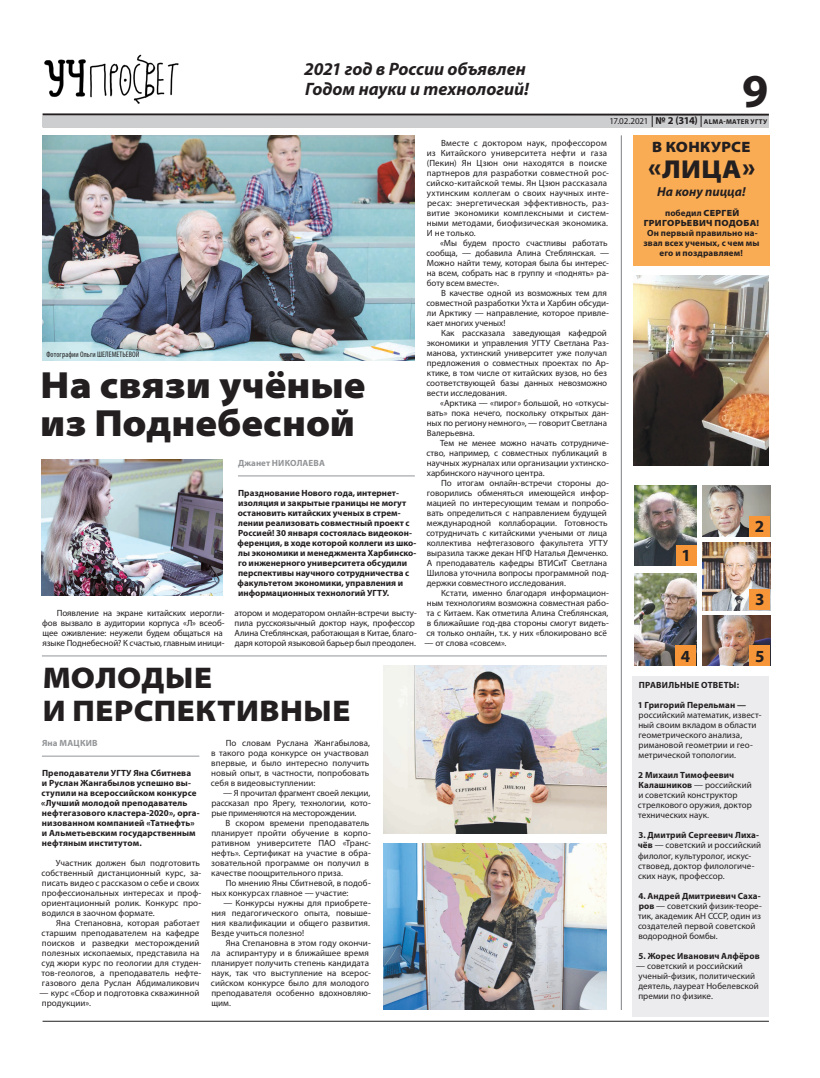
<style>
.page{position:relative;width:820px;height:1078px;background:#fff}
.page>*{position:absolute;margin:0;border:0;box-sizing:border-box;transform-origin:0 0}
.t1{font:700 47.4px "Myriad Pro";color:#231f20}
.t2{font:900 semi-expanded 38px/38px "Myriad Pro";color:#231f20}
.t3{font:900 semi-expanded 30px/32px "Myriad Pro";letter-spacing:.015em;color:#231f20}
.t4{font:900 semi-expanded 26px "Myriad Pro";color:#231f20}
.t5{font:italic 700 18px/20px "Myriad Pro";letter-spacing:-.005em;color:#231f20}
.t6{font:700 17px "Myriad Pro";color:#231f20}
.t7{font:900 semi-expanded 15px "Myriad Pro";letter-spacing:.02em;color:#231f20}
.t8{font:italic 700 13px "Myriad Pro";color:#231f20}
.t9{font:9px/10px "Myriad Pro";color:#231f20}
.t10{font:700 9px/10px "Myriad Pro";letter-spacing:.005em;color:#231f20}
.t11{font:900 semi-expanded 9px/10px "Myriad Pro";letter-spacing:.025em;color:#231f20;text-align:center}
.t12{font:700 9px "Myriad Pro";letter-spacing:.015em;color:#939598}
.t13{font:700 9px "Myriad Pro";letter-spacing:.025em;color:#231f20}
.t14{font:condensed 8px "Myriad Pro";letter-spacing:.01em;color:#231f20}
.t15{font:700 7px "Myriad Pro";letter-spacing:.04em;color:#231f20}
.s1{font-weight:400;font-size:9px}
.s2{font-size:10.5px}
.s3{font-weight:700;font-stretch:normal}
.s4{font-weight:700}
</style>
<div class="page">
<hr style="left:43px;top:113px;width:725px;height:3px;background:#231f20">
<div style="left:43px;top:116px;width:725px;height:11px;background:#cdced0"></div>
<hr style="left:43px;top:1020px;width:725px;height:1px;background:#231f20">
<img style="left:44px;top:54px;width:135px;height:50px">
<div style="left:632px;top:675px;width:136px;height:340px;background:#ececee"></div>
<div style="left:633px;top:135px;width:136px;height:130px;background:#faac55"></div>
<img style="left:634px;top:485px;width:62px;height:80px">
<img style="left:702px;top:542px;width:68px;height:68px">
<img style="left:634px;top:574px;width:61px;height:91px">
<img style="left:702px;top:485px;width:68px;height:51px">
<img style="left:702px;top:615px;width:68px;height:50px">
<div style="left:675px;top:545px;width:21px;height:20px;background:#f79638"></div>
<div style="left:749px;top:516px;width:21px;height:20px;background:#f79638"></div>
<div style="left:749px;top:589px;width:21px;height:20px;background:#f79638"></div>
<div style="left:674px;top:645px;width:21px;height:20px;background:#f79638"></div>
<div style="left:749px;top:645px;width:21px;height:20px;background:#f79638"></div>
<img style="left:43px;top:135px;width:371px;height:225px">
<img style="left:633px;top:275px;width:135px;height:190px">
<img style="left:383px;top:843px;width:223px;height:166px">
<img style="left:383px;top:665px;width:223px;height:168px">
<hr style="left:42px;top:655px;width:564px;height:1px;background:#939598">
<hr style="left:621px;top:135px;width:1px;height:874px;background:#939598">
<img style="left:41px;top:459px;width:181px;height:136px">
<hr style="left:238px;top:475px;width:176px;height:1px;background:#939598">
<hr style="left:42px;top:755px;width:157px;height:1px;background:#939598">
<h3 class="t5" style="left:304px;top:58px;width:226px">2021 год в России объявлен<br>Годом науки и технологий!</h3>
<h1 class="t1" style="left:741px;top:60px;width:28px">9</h1>
<p class="t15" style="left:609px;top:117px;width:159px"><span class="s1">17.02.2021</span> <span class="s2">№ 2 (314)</span> ALMA-MATER УГТУ</p>
<p class="t14" style="left:46px;top:349px;width:94px">Фотографии Ольги ШЕЛЕМЕТЬЕВОЙ</p>
<h2 class="t2" style="left:40px;top:367px;width:326px">На связи учёные из Поднебесной</h2>
<p class="t12" style="left:238px;top:457px;width:88px">Джанет НИКОЛАЕВА</p>
<p class="t10" style="left:237px;top:487px;width:180px">Празднование Нового года, интернет&shy;изоляция и закрытые границы не могут остановить китайских ученых в стрем&shy;лении реализовать совместный проект с Россией! 30 января состоялась видеокон&shy;ференция, в ходе которой коллеги из шко&shy;лы экономики и менеджмента Харбинско&shy;го инженерного университета обсудили перспективы научного сотрудничества с факультетом экономики, управления и информационных технологий УГТУ.</p>
<p class="t9" style="left:42px;top:607px;width:184px;text-indent:15px">Появление на экране китайских иерогли&shy;фов вызвало в аудитории корпуса «Л» всеоб&shy;щее оживление: неужели будем общаться на языке Поднебесной? К счастью, главным иници-</p>
<p class="t9" style="left:234px;top:607px;width:184px">атором и модератором онлайн-встречи высту&shy;пила русскоязычный доктор наук, профессор Алина Стеблянская, работающая в Китае, благо&shy;даря которой языковой барьер был преодолен.</p>
<h3 class="t3" style="left:43px;top:662px;width:309px">МОЛОДЫЕ<br>И ПЕРСПЕКТИВНЫЕ</h3>
<p class="t12" style="left:42px;top:737px;width:57px">Яна МАЦКИВ</p>
<p class="t10" style="left:41px;top:767px;width:160px">Преподаватели УГТУ Яна Сбитнева<br>и Руслан Жангабылов успешно вы&shy;ступили на всероссийском конкурсе «Лучший молодой преподаватель нефтегазового кластера-2020», орга&shy;низованном компанией «Татнефть» и Альметьевским государственным нефтяным институтом.</p>
<p class="t9" style="left:41px;top:857px;width:161px;text-indent:14px">Участник должен был подготовить собственный дистанционный курс, за&shy;писать видео с рассказом о себе и своих профессиональных интересах и проф&shy;ориентационный ролик. Конкурс про&shy;водился в заочном формате.</p>
<p class="t9" style="left:41px;top:917px;width:161px;text-indent:15px">Яна Степановна, которая работает старшим преподавателем на кафедре поисков и разведки месторождений полезных ископаемых, представила на суд жюри курс по геологии для студен&shy;тов-геологов, а преподаватель нефте&shy;газового дела Руслан Абдималикович</p>
<p class="t9" style="left:40px;top:987px;width:161px">— курс «Сбор и подготовка скважинной продукции».</p>
<p class="t9" style="left:211px;top:737px;width:161px;text-indent:15px">По словам Руслана Жангабылова, в такого рода конкурсе он участвовал впервые, и было интересно получить новый опыт, в частности, попробовать себя в видеовыступлении:</p>
<p class="t9" style="left:211px;top:787px;width:161px;text-align:justify;text-indent:12px">— Я прочитал фрагмент своей лекции, рассказал про Ярегу, технологии, кото&shy;рые применяются на месторождении.</p>
<p class="t9" style="left:211px;top:817px;width:161px;text-indent:14px">В скором времени преподаватель планирует пройти обучение в корпо&shy;ративном университете ПАО «Транс&shy;нефть». Сертификат на участие в обра&shy;зовательной программе он получил в качестве поощрительного приза.</p>
<p class="t9" style="left:211px;top:877px;width:161px;text-indent:14px">По мнению Яны Сбитневой, в подоб&shy;ных конкурсах главное — участие:</p>
<p class="t9" style="left:211px;top:897px;width:161px;text-align:justify;text-indent:12px">— Конкурсы нужны для приобрете&shy;ния педагогического опыта, повыше&shy;ния квалификации и общего развития.<br>Везде учиться полезно!</p>
<p class="t9" style="left:211px;top:937px;width:161px;text-indent:15px">Яна Степановна в этом году окончи&shy;ла аспирантуру и в ближайшее время планирует получить степень кандидата наук, так что выступление на всерос&shy;сийском конкурсе было для молодого преподавателя особенно вдохновляю&shy;щим.</p>
<p class="t9" style="left:426px;top:137px;width:184px;text-indent:15px">Вместе с доктором наук, профессором из Китайского университета нефти и газа (Пекин) Ян Цзюн они находятся в поиске партнеров для разработки совместной рос&shy;сийско-китайской темы. Ян Цзюн рассказала ухтинским коллегам о своих научных инте&shy;ресах: энергетическая эффективность, раз&shy;витие экономики комплексными и систем&shy;ными методами, биофизическая экономика.<br>И не только.</p>
<p class="t9" style="left:426px;top:237px;width:184px;text-indent:14px">«Мы будем просто счастливы работать сообща, — добавила Алина Стеблянская. — Можно найти тему, которая была бы интерес&shy;на всем, собрать нас в группу и «поднять» ра&shy;боту всем вместе».</p>
<p class="t9" style="left:426px;top:287px;width:184px;text-indent:15px">В качестве одной из возможных тем для совместной разработки Ухта и Харбин обсуди&shy;ли Арктику — направление, которое привле&shy;кает многих ученых!</p>
<p class="t9" style="left:426px;top:327px;width:184px;text-indent:15px">Как рассказала заведующая кафедрой экономики и управления УГТУ Светлана Раз&shy;манова, ухтинский университет уже получал предложения о совместных проектах по Ар&shy;ктике, в том числе от китайских вузов, но без соответствующей базы данных невозможно вести исследования.</p>
<p class="t9" style="left:426px;top:397px;width:183px;text-indent:13px">«Арктика — «пирог» большой, но «откусы&shy;вать» пока нечего, поскольку открытых дан&shy;ных по региону немного», — говорит Светлана Валерьевна.</p>
<p class="t9" style="left:426px;top:437px;width:184px;text-indent:14px">Тем не менее можно начать сотрудниче&shy;ство, например, с совместных публикаций в научных журналах или организации ухтинско&shy;харбинского научного центра.</p>
<p class="t9" style="left:426px;top:477px;width:184px;text-indent:15px">По итогам онлайн-встречи стороны до&shy;говорились обменяться имеющейся инфор&shy;мацией по интересующим темам и попробо&shy;вать определиться с направлением будущей международной коллаборации. Готовность сотрудничать с китайскими учеными от лица коллектива нефтегазового факультета УГТУ выразила также декан НГФ Наталья Демченко.<br>А преподаватель кафедры ВТИСиТ Светлана Шилова уточнила вопросы программной под&shy;держки совместного исследования.</p>
<p class="t9" style="left:426px;top:587px;width:184px;text-align:justify;text-indent:15px">Кстати, именно благодаря информацион&shy;ным технологиям возможна совместная рабо&shy;та с Китаем. Как отметила Алина Стеблянская, в ближайшие год-два стороны смогут видеть&shy;ся только онлайн, т.к. у них «блокировано всё</p>
<p class="t9" style="left:424px;top:637px;width:83px">— от слова «совсем».</p>
<h3 class="t7" style="left:652px;top:139px;width:100px">В КОНКУРСЕ</h3>
<h3 class="t4" style="left:647px;top:155px;width:109px">«ЛИЦА»</h3>
<h3 class="t8" style="left:657px;top:183px;width:90px">На кону пицца!</h3>
<p class="t11" style="left:643px;top:207px;width:117px"><span class="s3">победил</span> СЕРГЕЙ<br>ГРИГОРЬЕВИЧ ПОДОБА!</p>
<p class="t10" style="left:643px;top:227px;width:117px;text-align:center">Он первый правильно на&shy;звал всех ученых, с чем мы его и поздравляем!</p>
<h3 class="t6" style="left:681px;top:544px;width:11px">1</h3>
<h3 class="t6" style="left:754px;top:515px;width:11px">2</h3>
<h3 class="t6" style="left:754px;top:587px;width:11px">3</h3>
<h3 class="t6" style="left:680px;top:644px;width:11px">4</h3>
<h3 class="t6" style="left:755px;top:644px;width:11px">5</h3>
<p class="t13" style="left:638px;top:679px;width:102px">ПРАВИЛЬНЫЕ ОТВЕТЫ:</p>
<p class="t10" style="left:637px;top:700px;width:110px">1 Григорий Перельман —</p>
<p class="t9" style="left:638px;top:710px;width:124px">российский математик, извест&shy;ный своим вкладом в области геометрического анализа, римановой геометрии и гео&shy;метрической топологии.</p>
<p class="t9" style="left:637px;top:770px;width:115px"><span class="s4">2 Михаил Тимофеевич<br>Калашников</span> — российский и советский конструктор стрелкового оружия, доктор технических наук.</p>
<p class="t9" style="left:637px;top:830px;width:125px"><span class="s4">3. Дмитрий Сергеевич Лиха&shy;чёв</span> — советский и российский филолог, культуролог, искус&shy;ствовед, доктор филологиче&shy;ских наук, профессор.</p>
<p class="t9" style="left:637px;top:890px;width:125px"><span class="s4">4. Андрей Дмитриевич Саха&shy;ров</span> — советский физик-теоре&shy;тик, академик АН СССР, один из создателей первой советской водородной бомбы.</p>
<p class="t10" style="left:638px;top:950px;width:123px">5. Жорес Иванович Алфёров</p>
<p class="t9" style="left:636px;top:960px;width:124px">— советский и российский ученый-физик, политический деятель, лауреат Нобелевской премии по физике.</p>
</div>
